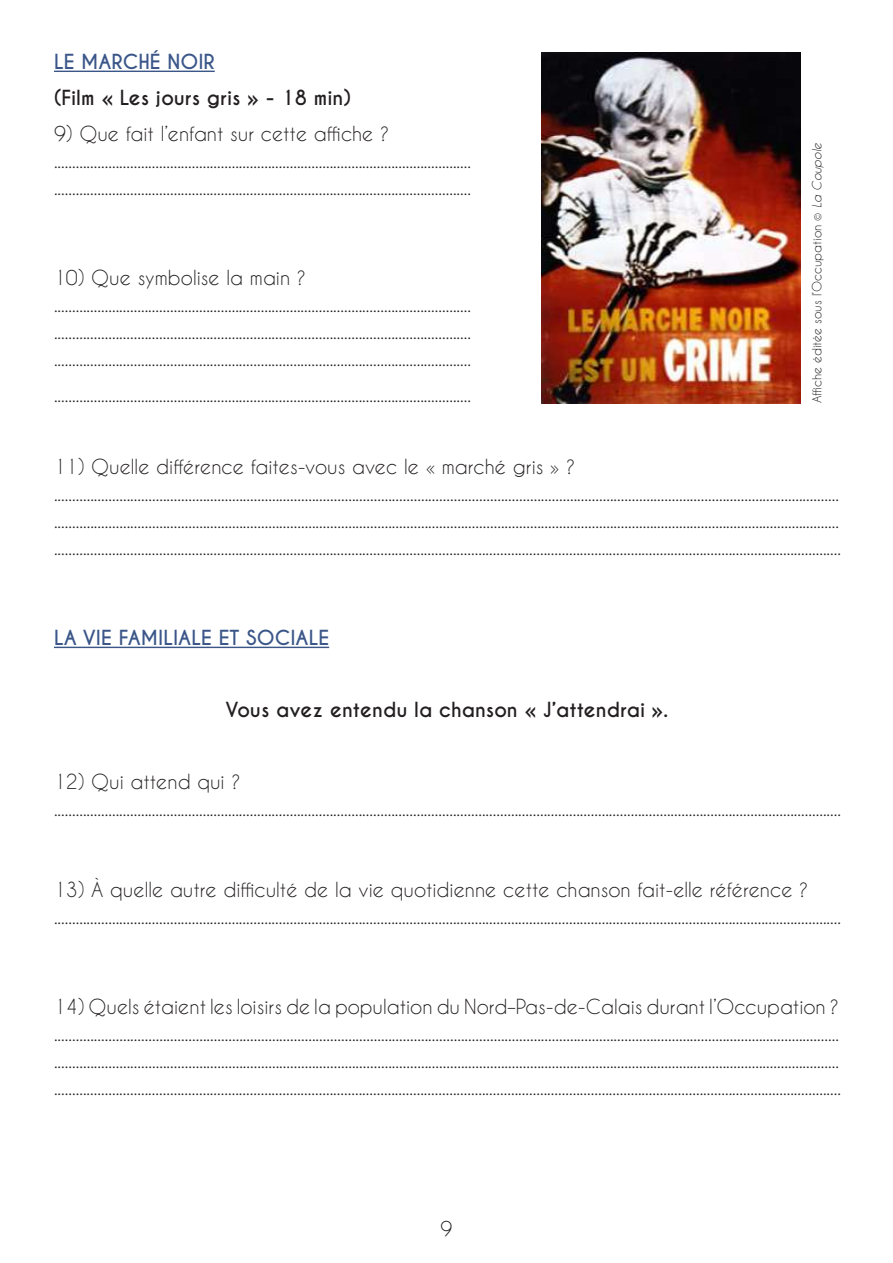
<style>
.page{position:relative;width:893px;height:1263px;background:#fff}
.page>*{position:absolute;margin:0;border:0;box-sizing:border-box;transform-origin:0 0}
.t1{font:19.5px/27px "Caviar Dreams";color:#231f20}
.t2{font:700 19.5px "Caviar Dreams";color:#231f20}
.t3{font:700 19.5px "Caviar Dreams";color:#3b5689}
.t4{font:12px "Caviar Dreams";color:#231f20}
.s1{font-style:italic}
</style>
<div class="page">
<hr style="left:54px;top:71px;width:161px;height:1px;background:#3b5689">
<hr style="left:54px;top:647px;width:275px;height:1px;background:#3b5689">
<img style="left:541px;top:52px;width:260px;height:351px">
<p class="t3" style="left:54px;top:50px;width:162px">LE MARCHÉ NOIR</p>
<p class="t2" style="left:54px;top:86px;width:298px">(Film « Les jours gris » - 18 min)</p>
<p class="t1" style="left:54px;top:120px;width:419px">9) Que fait l’enfant sur cette affiche ? ................................................................................................................... ...................................................................................................................</p>
<p class="t1" style="left:54px;top:264px;width:419px">10) Que symbolise la main ? ................................................................................................................... ................................................................................................................... ...................................................................................................................</p>
<p class="t1" style="left:54px;top:381px;width:419px">...................................................................................................................</p>
<p class="t4" style="left:810px;top:403px;width:262px;rotate:-90deg">Affiche éditée sous l’Occupation © <span class="s1">La Coupole</span></p>
<p class="t1" style="left:54px;top:453px;width:789px">11) Quelle différence faites-vous avec le « marché gris » ? ........................................................................................................................................................................................................................ ........................................................................................................................................................................................................................ .........................................................................................................................................................................................................................</p>
<p class="t3" style="left:54px;top:626px;width:277px">LA VIE FAMILIALE ET SOCIALE</p>
<p class="t2" style="left:225px;top:698px;width:444px">Vous avez entendu la chanson « J’attendrai ».</p>
<p class="t1" style="left:54px;top:768px;width:789px">12) Qui attend qui ? .........................................................................................................................................................................................................................</p>
<p class="t1" style="left:54px;top:876px;width:789px">13) À quelle autre difficulté de la vie quotidienne cette chanson fait-elle référence ? .........................................................................................................................................................................................................................</p>
<p class="t1" style="left:54px;top:993px;width:789px;text-align:justify">14) Quels étaient les loisirs de la population du Nord–Pas-de-Calais durant l’Occupation ? ........................................................................................................................................................................................................................ ........................................................................................................................................................................................................................ .........................................................................................................................................................................................................................</p>
<p class="t1" style="left:441px;top:1214px;width:13px">9</p>
</div>
